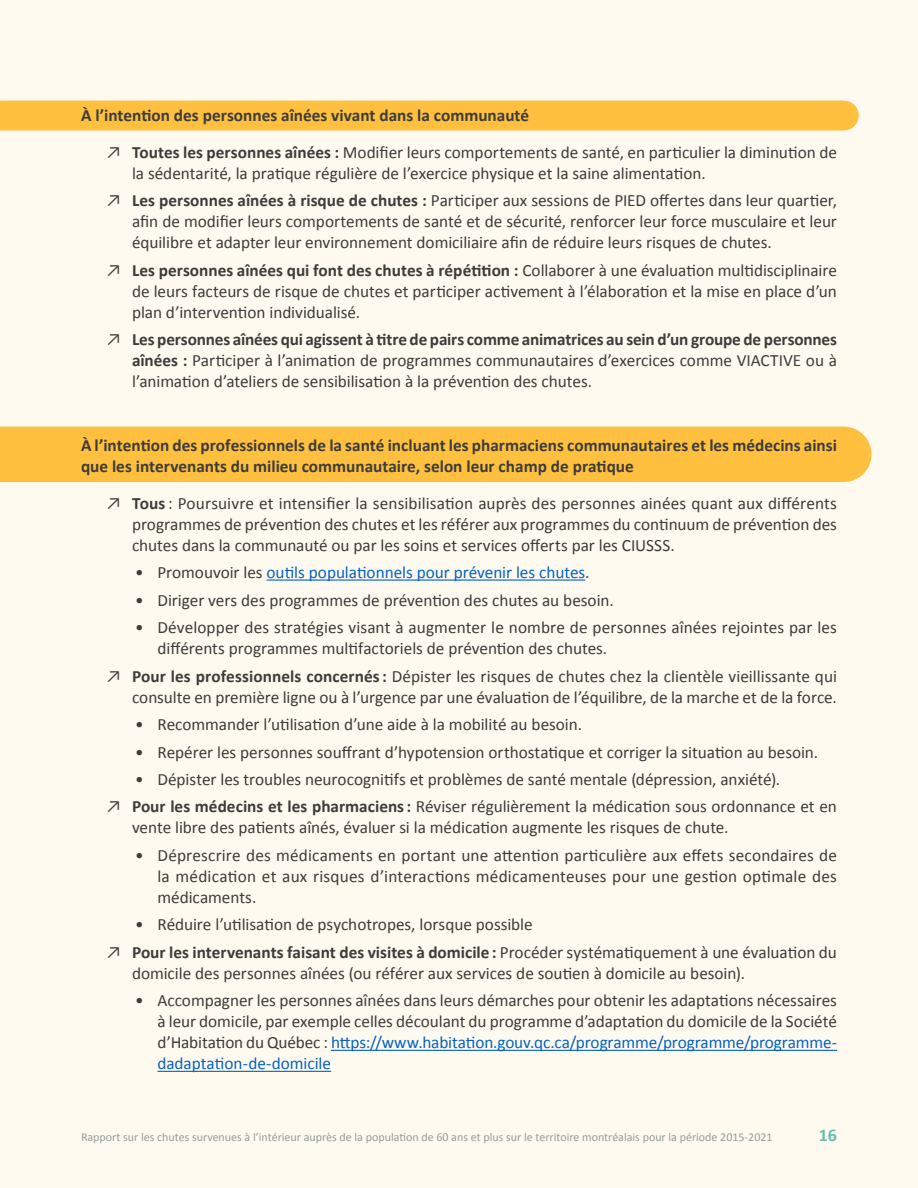
<style>
.page{position:relative;width:918px;height:1188px;background:#fffaf0}
.page>*{position:absolute;margin:0;border:0;box-sizing:border-box;transform-origin:0 0}
.t1{font:700 18px "Calibri";color:#6bbbae}
.t2{font:17.25px/21px "Calibri";letter-spacing:-.005em;color:#3c3c3b;text-align:justify}
.Reco{font:700 17.25px/21px "Calibri";color:#3c3c3b}
.t3{font:17.25px "Calibri";letter-spacing:-.005em;color:#0563c1}
.t4{font:12px "Calibri";color:#919d9d}
.s1{font-weight:700}
.s2{color:#3c3c3b}
.s3{color:#0563c1}
</style>
<div class="page">
<div style="left:1px;top:101px;width:843px;height:30px;background:#ffbf3f"></div>
<div style="left:1px;top:427px;width:843px;height:55px;background:#ffbf3f"></div>
<hr style="left:267px;top:579px;width:318px;height:2px;background:#0563c1">
<hr style="left:331px;top:1050px;width:506px;height:1px;background:#0563c1">
<hr style="left:158px;top:1071px;width:173px;height:1px;background:#0563c1">
<p class="Reco" style="left:81px;top:104px;width:450px">À l’intention des personnes aînées vivant dans la communauté</p>
<p class="t2" style="left:132px;top:141px;width:707px;text-indent:-26px">↗ <span class="s1">Toutes les personnes aînées :</span> Modifier leurs comportements de santé, en particulier la diminution de la sédentarité, la pratique régulière de l’exercice physique et la saine alimentation.</p>
<p class="t2" style="left:132px;top:189px;width:707px;text-indent:-26px">↗ <span class="s1">Les personnes aînées à risque de chutes :</span> Participer aux sessions de PIED offertes dans leur quartier, afin de modifier leurs comportements de santé et de sécurité, renforcer leur force musculaire et leur équilibre et adapter leur environnement domiciliaire afin de réduire leurs risques de chutes.</p>
<p class="t2" style="left:132px;top:259px;width:707px;text-indent:-26px">↗ <span class="s1">Les personnes aînées qui font des chutes à répétition :</span> Collaborer à une évaluation multidisciplinaire de leurs facteurs de risque de chutes et participer activement à l’élaboration et la mise en place d’un plan d’intervention individualisé.</p>
<p class="t2" style="left:132px;top:328px;width:707px;text-indent:-26px">↗ <span class="s1">Les personnes aînées qui agissent à titre de pairs comme animatrices au sein d’un groupe de personnes aînées :</span> Participer à l’animation de programmes communautaires d’exercices comme VIACTIVE ou à l’animation d’ateliers de sensibilisation à la prévention des chutes.</p>
<p class="Reco" style="left:81px;top:434px;width:758px">À l’intention des professionnels de la santé incluant les pharmaciens communautaires et les médecins ainsi que les intervenants du milieu communautaire, selon leur champ de pratique</p>
<p class="t2" style="left:132px;top:492px;width:707px;text-indent:-26px">↗ <span class="s1">Tous</span>: Poursuivre et intensifier la sensibilisation auprès des personnes ainées quant aux différents programmes de prévention des chutes et les référer aux programmes du continuum de prévention des chutes dans la communauté ou par les soins et services offerts par les CIUSSS.</p>
<p class="t3" style="left:135px;top:560px;width:456px"><span class="s2">• Promouvoir les</span> outils populationnels pour prévenir les chutes<span class="s2">.</span></p>
<p class="t2" style="left:135px;top:589px;width:480px">• Diriger vers des programmes de prévention des chutes au besoin.</p>
<p class="t2" style="left:158px;top:616px;width:681px;text-indent:-22px">• Développer des stratégies visant à augmenter le nombre de personnes aînées rejointes par les différents programmes multifactoriels de prévention des chutes.</p>
<p class="t2" style="left:106px;top:665px;width:732px;text-align:right">↗ <span class="s1">Pour les professionnels concernés:</span> Dépister les risques de chutes chez la clientèle vieillissante qui consulte en première ligne ou à l’urgence par une évaluation de l’équilibre, de la marche et de la force.</p>
<p class="t2" style="left:135px;top:713px;width:449px">• Recommander l’utilisation d’une aide à la mobilité au besoin.</p>
<p class="t2" style="left:135px;top:741px;width:685px">• Repérer les personnes souffrant d’hypotension orthostatique et corriger la situation au besoin.</p>
<p class="t2" style="left:135px;top:768px;width:647px">• Dépister les troubles neurocognitifs et problèmes de santé mentale (dépression, anxiété).</p>
<p class="t2" style="left:132px;top:796px;width:707px;text-indent:-26px">↗ <span class="s1">Pour les médecins et les pharmaciens:</span> Réviser régulièrement la médication sous ordonnance et en vente libre des patients aînés, évaluer si la médication augmente les risques de chute.</p>
<p class="t2" style="left:158px;top:844px;width:681px;text-indent:-22px">• Déprescrire des médicaments en portant une attention particulière aux effets secondaires de la médication et aux risques d’interactions médicamenteuses pour une gestion optimale des médicaments.</p>
<p class="t2" style="left:135px;top:914px;width:399px">• Réduire l’utilisation de psychotropes, lorsque possible</p>
<p class="t2" style="left:132px;top:941px;width:706px;text-indent:-26px">↗ <span class="s1">Pour les intervenants faisant des visites à domicile:</span> Procéder systématiquement à une évaluation du domicile des personnes aînées (ou référer aux services de soutien à domicile au besoin).</p>
<p class="t2" style="left:158px;top:990px;width:681px;text-indent:-22px">• Accompagner les personnes aînées dans leurs démarches pour obtenir les adaptations nécessaires à leur domicile, par exemple celles découlant du programme d’adaptation du domicile de la Société d’Habitation du Québec : <span class="s3">https://www.habitation.gouv.qc.ca/programme/programme/programme&shy;dadaptation-de-domicile</span></p>
<p class="t4" style="left:81px;top:1129px;width:693px">Rapport sur les chutes survenues à l’intérieur auprès de la population de 60 ans et plus sur le territoire montréalais pour la période 2015-2021</p>
<p class="t1" style="left:819px;top:1122px;width:20px">16</p>
</div>
